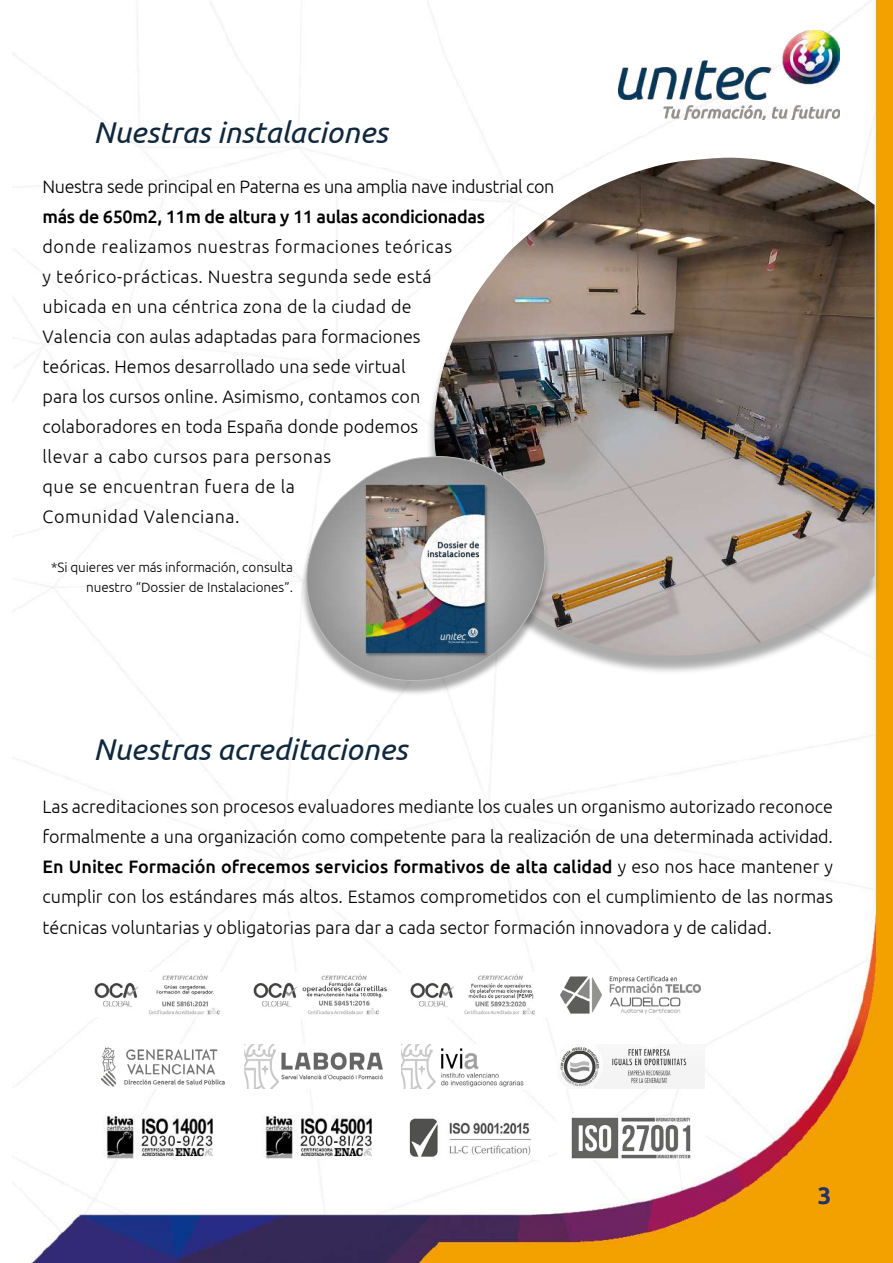
<style>
.page{position:relative;width:893px;height:1263px;background:#fff}
.page>*{position:absolute;margin:0;border:0;box-sizing:border-box;transform-origin:0 0}
.t1{font:italic 30px "Ubuntu";color:#10283c}
.t2{font:700 24px "Ubuntu";color:#24326a}
.t3{font:300 18px/30px "Ubuntu";color:#000;text-align:justify}
.t4{font:300 18px/30px "Ubuntu";letter-spacing:.02em;color:#000}
.t5{font:300 18px "Ubuntu";letter-spacing:-.02em;color:#000}
.t6{font:500 18px "Ubuntu";letter-spacing:-.02em;color:#000}
.t7{font:300 13.5px/19.5px "Ubuntu";color:#000;text-align:right}
.s1{font-weight:500}
</style>
<div class="page">
<img style="left:12px;top:0;width:881px;height:1263px">
<img style="left:619px;top:30px;width:221px;height:90px">
<div style="left:426px;top:163px;width:455px;height:513px;background:#000;opacity:.33"></div>
<img style="left:434px;top:158px;width:441px;height:499px">
<div style="left:300px;top:460px;width:250px;height:236px;background:#000;opacity:.33"></div>
<img style="left:306px;top:456px;width:240px;height:227px">
<img style="left:86px;top:972px;width:147px;height:44px">
<img style="left:245px;top:972px;width:147px;height:44px">
<img style="left:401px;top:972px;width:147px;height:44px">
<img style="left:557px;top:1116px;width:147px;height:44px">
<img style="left:86px;top:1044px;width:147px;height:44px">
<img style="left:401px;top:1115px;width:147px;height:44px">
<img style="left:401px;top:1045px;width:147px;height:43px">
<img style="left:245px;top:1045px;width:147px;height:43px">
<img style="left:557px;top:972px;width:147px;height:44px">
<img style="left:557px;top:1045px;width:147px;height:43px">
<img style="left:86px;top:1115px;width:147px;height:44px">
<img style="left:245px;top:1115px;width:147px;height:44px">
<h1 class="t1" style="left:94px;top:114px;width:296px">Nuestras instalaciones</h1>
<p class="t5" style="left:43px;top:175px;width:513px">Nuestra sede principal en Paterna es una amplia nave industrial con</p>
<p class="t6" style="left:43px;top:205px;width:444px">más de 650m2, 11m de altura y 11 aulas acondicionadas</p>
<p class="t4" style="left:43px;top:231px;width:411px">donde realizamos nuestras formaciones teóricas y teórico-prácticas. Nuestra segunda sede está ubicada en una céntrica zona de la ciudad de Valencia con aulas adaptadas para formaciones teóricas. Hemos desarrollado una sede virtual<br>para los cursos online. Asimismo, contamos con colaboradores en toda España donde podemos llevar a cabo cursos para personas<br>que se encuentran fuera de la<br>Comunidad Valenciana.</p>
<p class="t7" style="left:51px;top:557px;width:243px">*Si quieres ver más información, consulta nuestro “Dossier de Instalaciones”.</p>
<h1 class="t1" style="left:94px;top:731px;width:315px">Nuestras acreditaciones</h1>
<p class="t3" style="left:43px;top:791px;width:792px">Las acreditaciones son procesos evaluadores mediante los cuales un organismo autorizado reconoce formalmente a una organización como competente para la realización de una determinada actividad.<br><span class="s1">En Unitec Formación ofrecemos servicios formativos de alta calidad</span> y eso nos hace mantener y cumplir con los estándares más altos. Estamos comprometidos con el cumplimiento de las normas técnicas voluntarias y obligatorias para dar a cada sector formación innovadora y de calidad.</p>
<h2 class="t2" style="left:818px;top:1181px;width:15px">3</h2>
</div>
